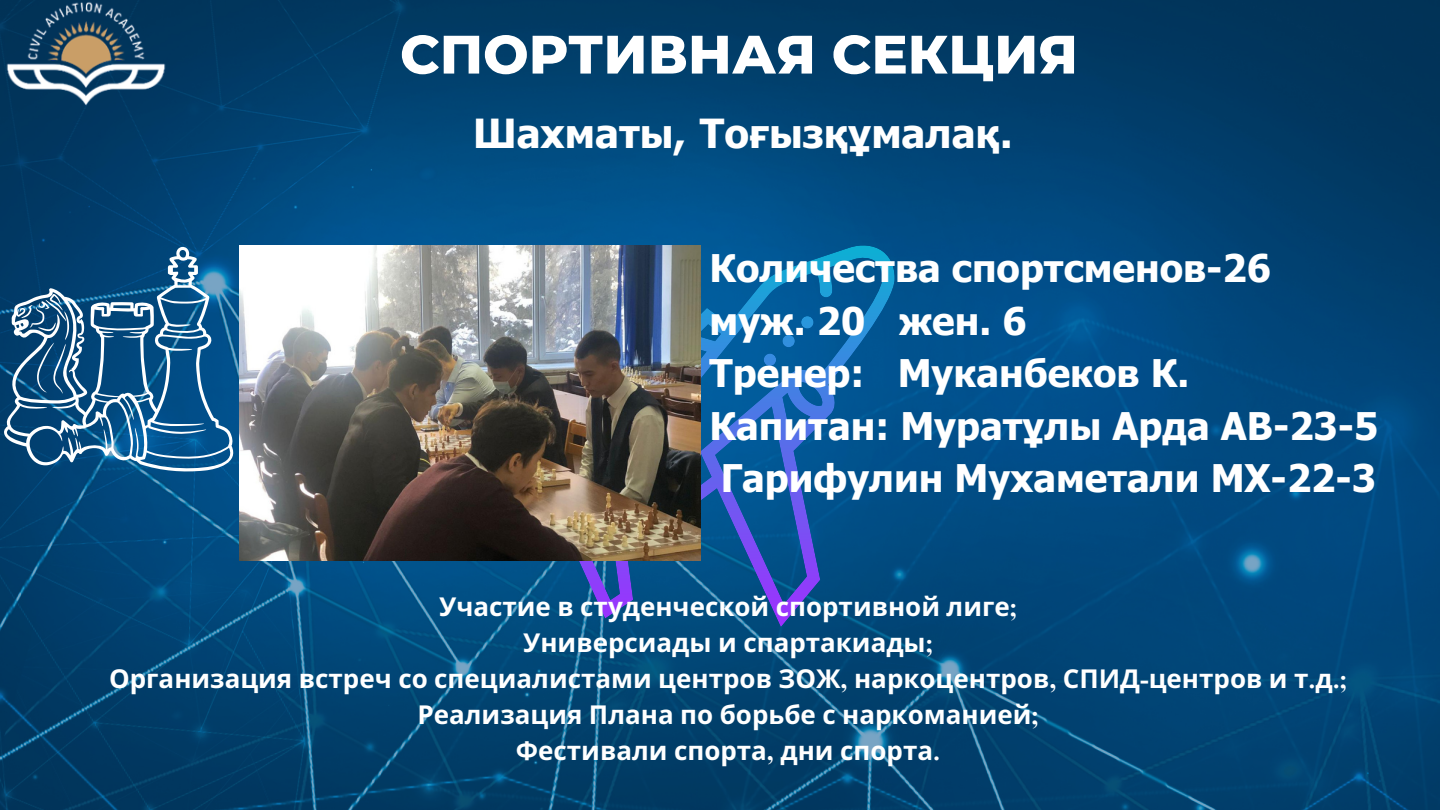
<style>
.page{position:relative;width:1440px;height:810px;background:#fff}
.page>*{position:absolute;margin:0;border:0;box-sizing:border-box;transform-origin:0 0}
.t1{font:800 54px "Montserrat";color:#fff}
.t2{font:700 40px "Tahoma";color:#fff}
.t3{font:700 38px/52.5px "Tahoma";color:#fff}
.t4{font:700 26px "Noto Sans";color:#fff}
.s1{font-family:"Times NRMT Pro"}
</style>
<div class="page">
<img style="left:0;top:0;width:1440px;height:810px">
<svg style="left:505px;top:245px;width:390px;height:382px"></svg>
<img style="left:0;top:0;width:172px;height:110px">
<svg style="left:0;top:246px;width:239px;height:227px"></svg>
<svg style="left:21px;top:294px;width:48px;height:100px"></svg>
<img style="left:240px;top:245px;width:460px;height:315px">
<h1 class="t1" style="left:400px;top:21px;width:679px">СПОРТИВНАЯ СЕКЦИЯ</h1>
<h2 class="t2" style="left:473px;top:108px;width:541px">Шахматы, Тоғызқұмалақ.</h2>
<h2 class="t3" style="left:710px;top:241px;width:670px">Количества спортсменов-26<br>муж. 20 жен. 6<br>Тренер: Муканбеков К.<br>Капитан: Муратұлы Арда АВ-23-5<br>Гарифулин Мухаметали МХ-22-3</h2>
<p class="t4" style="left:439px;top:588px;width:579px">Участие в студенческой спортивной лиге<span class="s1">;</span></p>
<p class="t4" style="left:523px;top:624px;width:411px">Универсиады и спартакиады<span class="s1">;</span></p>
<h2 class="t4" style="left:109px;top:660px;width:1239px">Организация встреч со специалистами центров ЗОЖ<span class="s1">,</span> наркоцентров<span class="s1">,</span> СПИД<span class="s1">-</span>центров и т<span class="s1">.</span>д<span class="s1">.;</span></h2>
<p class="t4" style="left:417px;top:696px;width:623px">Реализация Плана по борьбе с наркоманией<span class="s1">;</span></p>
<p class="t4" style="left:516px;top:732px;width:426px">Фестивали спорта<span class="s1">,</span> дни спорта<span class="s1">.</span></p>
</div>
